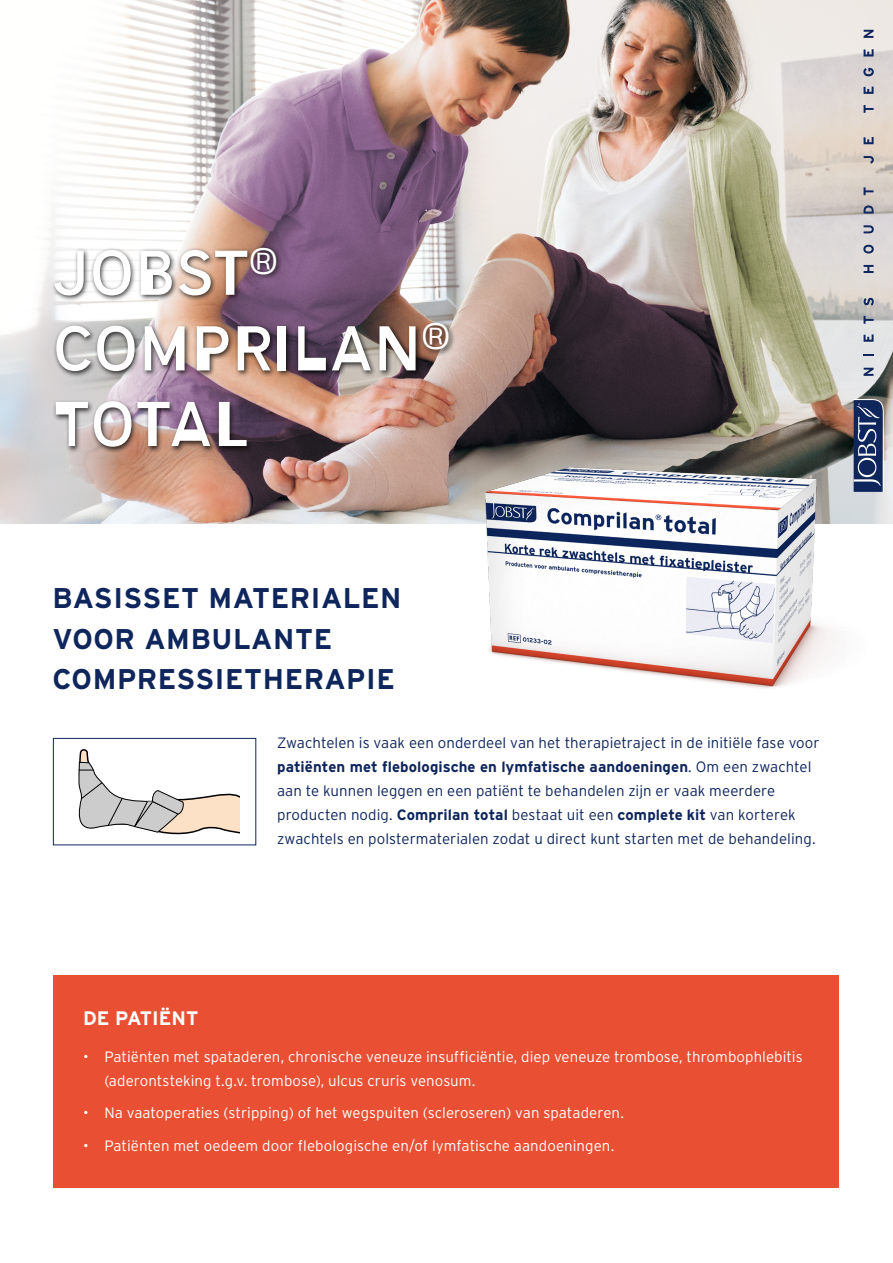
<style>
.page{position:relative;width:893px;height:1263px;background:#fff}
.page>*{position:absolute;margin:0;border:0;box-sizing:border-box;transform-origin:0 0}
.t1{font:700 63px/75.6px "Irregular";letter-spacing:.01em;color:#fff}
.t2{font:700 28.5px/40.5px "Interstate";letter-spacing:.02em;color:#0f265c}
.t3{font:700 19.5px "Interstate";color:#fff}
.t4{font:300 15px/24px "Interstate";letter-spacing:.005em;color:#0f265c}
.t5{font:300 15px/24px "Interstate";letter-spacing:.005em;color:#fff}
.s1{font-weight:700}
</style>
<div class="page">
<img style="left:0;top:0;width:893px;height:523px">
<div style="left:53px;top:975px;width:786px;height:213px;background:#e94f32"></div>
<img style="left:424px;top:424px;width:469px;height:265px">
<div style="left:52px;top:244px;width:403px;height:209px;background:#000;opacity:.79"></div>
<svg style="left:78px;top:749px;width:162px;height:86px"></svg>
<div style="left:53px;top:738px;width:203px;height:107px;border:1px solid #0f265c"></div>
<svg style="left:864px;top:368px;width:10px;height:8px"></svg>
<svg style="left:864px;top:354px;width:10px;height:2px"></svg>
<svg style="left:864px;top:334px;width:10px;height:8px"></svg>
<svg style="left:864px;top:316px;width:10px;height:8px"></svg>
<svg style="left:864px;top:298px;width:10px;height:8px"></svg>
<svg style="left:864px;top:265px;width:10px;height:8px"></svg>
<svg style="left:863px;top:245px;width:11px;height:8px"></svg>
<svg style="left:864px;top:225px;width:10px;height:8px"></svg>
<svg style="left:864px;top:205px;width:10px;height:9px"></svg>
<svg style="left:864px;top:187px;width:10px;height:8px"></svg>
<svg style="left:864px;top:156px;width:10px;height:8px"></svg>
<svg style="left:864px;top:137px;width:10px;height:7px"></svg>
<svg style="left:864px;top:105px;width:10px;height:8px"></svg>
<svg style="left:864px;top:87px;width:10px;height:7px"></svg>
<svg style="left:863px;top:68px;width:11px;height:8px"></svg>
<svg style="left:864px;top:49px;width:10px;height:7px"></svg>
<svg style="left:864px;top:30px;width:10px;height:8px"></svg>
<svg style="left:854px;top:399px;width:30px;height:93px;background:#3f507b"></svg>
<h1 class="t1" style="left:53px;top:232px;width:399px">JOBST<sup>®<br></sup>COMPRILAN<sup>®<br></sup>TOTAL</h1>
<h2 class="t2" style="left:53px;top:578px;width:350px">BASISSET MATERIALEN<br>VOOR AMBULANTE<br>COMPRESSIETHERAPIE</h2>
<p class="t4" style="left:277px;top:731px;width:544px">Zwachtelen is vaak een onderdeel van het therapietraject in de initiële fase voor <span class="s1">patiënten met flebologische en lymfatische aandoeningen</span>. Om een zwachtel aan te kunnen leggen en een patiënt te behandelen zijn er vaak meerdere producten nodig. <span class="s1">Comprilan total</span> bestaat uit een <span class="s1">complete kit</span> van korterek zwachtels en polstermaterialen zodat u direct kunt starten met de behandeling.</p>
<h3 class="t3" style="left:83px;top:1007px;width:117px">DE PATIËNT</h3>
<p class="t5" style="left:104px;top:1044px;width:700px;text-indent:-21px">• Patiënten met spataderen, chronische veneuze insufficiëntie, diep veneuze trombose, thrombophlebitis (aderontsteking t.g.v. trombose), ulcus cruris venosum.</p>
<p class="t5" style="left:83px;top:1101px;width:542px">• Na vaatoperaties (stripping) of het wegspuiten (scleroseren) van spataderen.</p>
<p class="t5" style="left:83px;top:1133px;width:533px">• Patiënten met oedeem door flebologische en/of lymfatische aandoeningen.</p>
</div>
